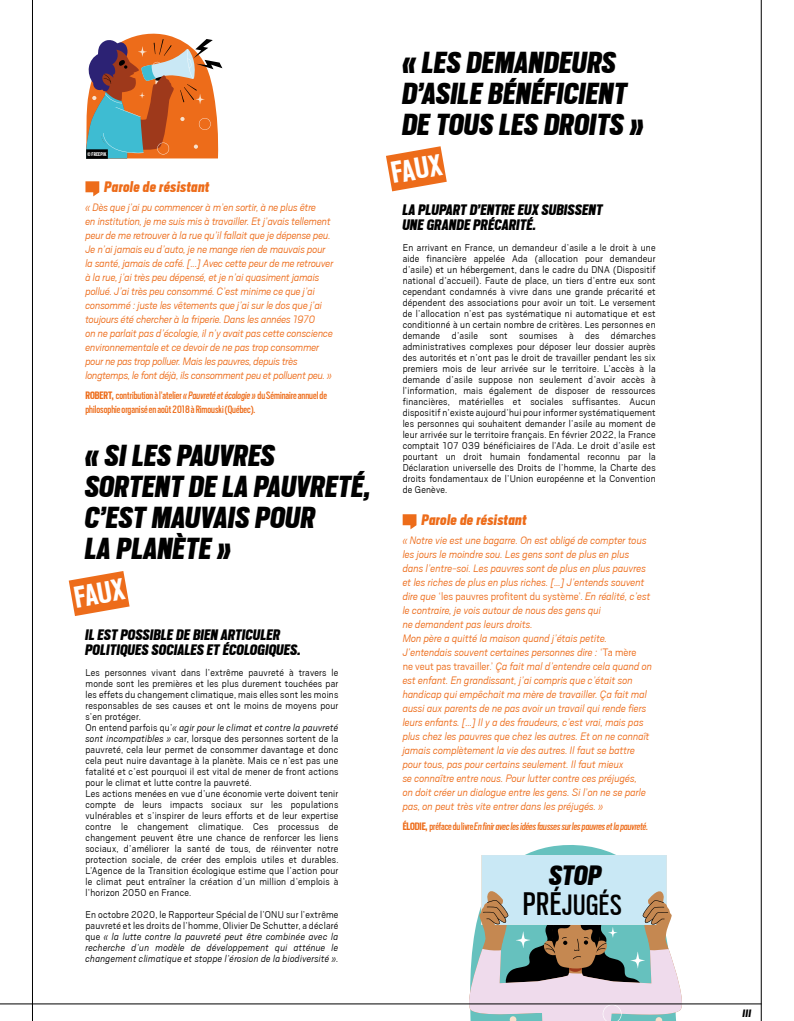
<style>
.page{position:relative;width:794px;height:1021px;background:#fff}
.page>*{position:absolute;margin:0;border:0;box-sizing:border-box;transform-origin:0 0}
.t1{font:italic 900 34px/31px "Scout Cond";letter-spacing:.02em;color:#000}
.t2{font:700 34px "Scout Cond";color:#fff}
.t3{font:32.8px "Scout Cond";letter-spacing:.02em;color:#000}
.t4{font:italic 900 31.3px "Scout Cond";color:#000}
.t5{font:italic 900 17px/15px "Scout Cond";letter-spacing:.02em;color:#000}
.t6{font:italic 900 17px "Scout Cond";letter-spacing:.03em;color:#ed6c1a}
.t7{font:italic 300 12px/14px "Scout";letter-spacing:-.005em;color:#ed6c1a}
.t8{font:12px/14px "Scout Cond";color:#ed6c1a}
.t9{font:italic 12px "Scout Cond";letter-spacing:-.01em;color:#ed6c1a}
.t10{font:italic 900 12px "Scout Cond";color:#000}
.t11{font:300 11px/11px "Scout";letter-spacing:.02em;color:#000}
.t12{font:italic 300 11px/11px "Scout";letter-spacing:.02em;color:#000;text-align:justify}
.t13{font:700 6px "Scout Cond";letter-spacing:.02em;color:#fff}
.s1{font-weight:700}
.s2{font-style:italic}
.s3{font-style:normal}
.s4{font-weight:700;font-style:normal}
.s5{font-size:36.4px}
</style>
<div class="page">
<svg style="left:68px;top:571px;width:62px;height:45px"></svg>
<svg style="left:386px;top:146px;width:61px;height:46px"></svg>
<svg style="left:403px;top:514px;width:13px;height:15px"></svg>
<svg style="left:85px;top:181px;width:14px;height:15px"></svg>
<svg style="left:86px;top:33px;width:136px;height:125px"></svg>
<div style="left:86px;top:149px;width:22px;height:10px;background:#000"></div>
<svg style="left:525px;top:845px;width:91px;height:10px"></svg>
<svg style="left:468px;top:855px;width:218px;height:165px"></svg>
<hr style="left:761px;top:0;width:1px;height:1020px;background:#000">
<hr style="left:32px;top:0;width:1px;height:1020px;background:#000">
<hr style="left:0;top:1003px;width:761px;height:1px;background:#000">
<p class="t13" style="left:88px;top:151px;width:20px">© FREEPIK</p>
<h3 class="t6" style="left:105px;top:179px;width:106px">Parole de résistant</h3>
<p class="t7" style="left:85px;top:200px;width:249px">« Dès que j’ai pu commencer à m’en sortir, à ne plus être<br>en institution, je me suis mis à travailler. Et j’avais tellement peur de me retrouver à la rue qu’il fallait que je dépense peu.<br>Je n’ai jamais eu d’auto, je ne mange rien de mauvais pour la santé, jamais de café. [...] Avec cette peur de me retrouver à la rue, j’ai très peu dépensé, et je n’ai quasiment jamais pollué. J’ai très peu consommé. C’est minime ce que j’ai consommé : juste les vêtements que j’ai sur le dos que j’ai toujours été chercher à la friperie. Dans les années 1970<br>on ne parlait pas d’écologie, il n’y avait pas cette conscience environnementale et ce devoir de ne pas trop consommer pour ne pas trop polluer. Mais les pauvres, depuis très longtemps, le font déjà, ils consomment peu et polluent peu. »</p>
<p class="t8" style="left:85px;top:388px;width:243px"><span class="s1">ROBERT,</span> contribution à l’atelier <span class="s2">«Pauvreté et écologie»</span> du Séminaire annuel de philosophie organisé en août 2018 à Rimouski (Québec).</p>
<h1 class="t1" style="left:85px;top:440px;width:287px">« SI LES PAUVRES<br>SORTENT DE LA PAUVRETÉ,<br>C’EST MAUVAIS POUR<br>LA PLANÈTE »</h1>
<h1 class="t2" style="left:72px;top:582px;width:52px;rotate:-10deg">FAUX</h1>
<h3 class="t5" style="left:85px;top:627px;width:217px">IL EST POSSIBLE DE BIEN ARTICULER<br>POLITIQUES SOCIALES ET ÉCOLOGIQUES.</h3>
<p class="t11" style="left:85px;top:666px;width:254px">Les personnes vivant dans l’extrême pauvreté à travers le monde sont les premières et les plus durement touchées par les effets du changement climatique, mais elles sont les moins responsables de ses causes et ont le moins de moyens pour s’en protéger.<br>On entend parfois qu’<span class="s2">« agir pour le climat et contre la pauvreté sont incompatibles »</span> car, lorsque des personnes sortent de la pauvreté, cela leur permet de consommer davantage et donc cela peut nuire davantage à la planète. Mais ce n’est pas une fatalité et c’est pourquoi il est vital de mener de front actions pour le climat et lutte contre la pauvreté.<br>Les actions menées en vue d’une économie verte doivent tenir compte de leurs impacts sociaux sur les populations vulnérables et s’inspirer de leurs efforts et de leur expertise contre le changement climatique. Ces processus de changement peuvent être une chance de renforcer les liens sociaux, d’améliorer la santé de tous, de réinventer notre protection sociale, de créer des emplois utiles et durables.<br>L’Agence de la Transition écologique estime que l’action pour le climat peut entraîner la création d’un million d’emplois à l’horizon 2050 en France.</p>
<p class="t12" style="left:85px;top:908px;width:254px"><span class="s3">En octobre 2020, le Rapporteur Spécial de l’ONU sur l’extrême pauvreté et les droits de l’homme, Olivier De Schutter, a déclaré que</span> « la lutte contre la pauvreté peut être combinée avec la recherche d’un modèle de développement qui atténue le changement climatique et stoppe l’érosion de la biodiversité ».</p>
<h1 class="t1" style="left:403px;top:47px;width:243px">« LES DEMANDEURS<br>D’ASILE BÉNÉFICIENT<br>DE TOUS LES DROITS »</h1>
<h1 class="t2" style="left:389px;top:157px;width:52px;rotate:-10deg">FAUX</h1>
<h3 class="t5" style="left:403px;top:202px;width:201px">LA PLUPART D’ENTRE EUX SUBISSENT<br>UNE GRANDE PRÉCARITÉ.</h3>
<p class="t11" style="left:403px;top:242px;width:254px;text-align:justify">En arrivant en France, un demandeur d’asile a le droit à une aide financière appelée Ada (allocation pour demandeur d’asile) et un hébergement, dans le cadre du DNA (Dispositif national d’accueil). Faute de place, un tiers d’entre eux sont cependant condamnés à vivre dans une grande précarité et dépendent des associations pour avoir un toit. Le versement de l’allocation n’est pas systématique ni automatique et est conditionné à un certain nombre de critères. Les personnes en demande d’asile sont soumises à des démarches administratives complexes pour déposer leur dossier auprès des autorités et n’ont pas le droit de travailler pendant les six premiers mois de leur arrivée sur le territoire. L’accès à la demande d’asile suppose non seulement d’avoir accès à l’information, mais également de disposer de ressources financières, matérielles et sociales suffisantes. Aucun dispositif n’existe aujourd’hui pour informer systématiquement les personnes qui souhaitent demander l’asile au moment de leur arrivée sur le territoire français. En février 2022, la France comptait 107 039 bénéficiaires de l’Ada. Le droit d’asile est pourtant un droit humain fondamental reconnu par la Déclaration universelle des Droits de l’homme, la Charte des droits fondamentaux de l’Union européenne et la Convention de Genève.</p>
<h3 class="t6" style="left:422px;top:511px;width:106px">Parole de résistant</h3>
<p class="t7" style="left:403px;top:533px;width:251px">« Notre vie est une bagarre. On est obligé de compter tous les jours le moindre sou. Les gens sont de plus en plus dans l’entre-soi. Les pauvres sont de plus en plus pauvres et les riches de plus en plus riches. […] J’entends souvent dire que <span class="s3">‘les pauvres profitent du système’.</span> En réalité, c’est le contraire, je vois autour de nous des gens qui<br>ne demandent pas leurs droits.<br>Mon père a quitté la maison quand j’étais petite.<br>J’entendais souvent certaines personnes dire : <span class="s3">‘Ta mère<br>ne veut pas travailler.’</span> Ça fait mal d’entendre cela quand on est enfant. En grandissant, j’ai compris que c’était son handicap qui empêchait ma mère de travailler. Ça fait mal aussi aux parents de ne pas avoir un travail qui rende fiers leurs enfants. […] Il y a des fraudeurs, c’est vrai, mais pas plus chez les pauvres que chez les autres. Et on ne connaît jamais complètement la vie des autres. Il faut se battre pour tous, pas pour certains seulement. Il faut mieux<br>se connaître entre nous. Pour lutter contre ces préjugés,<br>on doit créer un dialogue entre les gens. Si l’on ne se parle pas, on peut très vite entrer dans les préjugés. »</p>
<p class="t9" style="left:403px;top:820px;width:247px"><span class="s4">ÉLODIE,</span> <span class="s3">préface du livre</span> En finir avec les idées fausses sur les pauvres et la pauvreté.</p>
<h3 class="t4" style="left:549px;top:860px;width:54px">STOP</h3>
<h2 class="t3" style="left:523px;top:889px;width:100px"><span class="s5">PRÉ</span>JUGÉS</h2>
<p class="t10" style="left:743px;top:1007px;width:10px">III</p>
</div>
